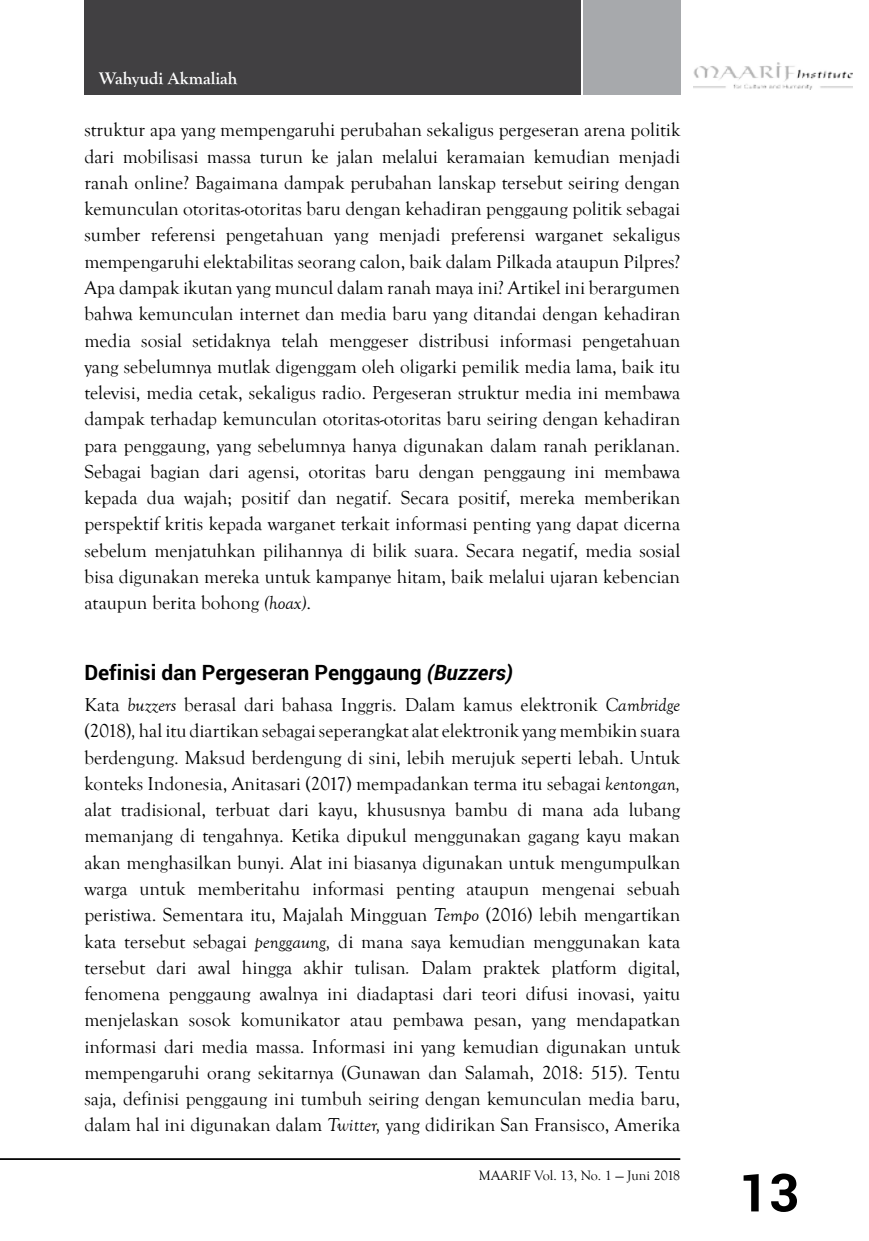
<style>
.page{position:relative;width:869px;height:1241px;background:#fff}
.page>*{position:absolute;margin:0;border:0;box-sizing:border-box;transform-origin:0 0}
.t1{font:700 52.5px "Roboto";color:#000}
.t2{font:700 21px "Roboto";color:#000}
.t3{font:19.25px/26.2px "Goudy Old Style T";color:#000;text-align:justify}
.t4{font:700 17.5px "Goudy Old Style T";color:#fff}
.t5{font:14px "Goudy Old Style T";color:#000}
.s1{font-style:italic}
</style>
<div class="page">
<div style="left:582px;top:0;width:98px;height:94px;background:#a7a9ac"></div>
<hr style="left:0;top:1157px;width:680px;height:2px;background:#000">
<div style="left:84px;top:0;width:496px;height:94px;background:#414042"></div>
<img style="left:693px;top:63px;width:159px;height:26px">
<p class="t4" style="left:99px;top:69px;width:139px">Wahyudi Akmaliah</p>
<p class="t3" style="left:84px;top:117px;width:597px">struktur apa yang mempengaruhi perubahan sekaligus pergeseran arena politik dari mobilisasi massa turun ke jalan melalui keramaian kemudian menjadi ranah online? Bagaimana dampak perubahan lanskap tersebut seiring dengan kemunculan otoritas-otoritas baru dengan kehadiran penggaung politik sebagai sumber referensi pengetahuan yang menjadi preferensi warganet sekaligus mempengaruhi elektabilitas seorang calon, baik dalam Pilkada ataupun Pilpres?<br>Apa dampak ikutan yang muncul dalam ranah maya ini? Artikel ini berargumen bahwa kemunculan internet dan media baru yang ditandai dengan kehadiran media sosial setidaknya telah menggeser distribusi informasi pengetahuan yang sebelumnya mutlak digenggam oleh oligarki pemilik media lama, baik itu televisi, media cetak, sekaligus radio. Pergeseran struktur media ini membawa dampak terhadap kemunculan otoritas-otoritas baru seiring dengan kehadiran para penggaung, yang sebelumnya hanya digunakan dalam ranah periklanan.<br>Sebagai bagian dari agensi, otoritas baru dengan penggaung ini membawa kepada dua wajah; positif dan negatif. Secara positif, mereka memberikan perspektif kritis kepada warganet terkait informasi penting yang dapat dicerna sebelum menjatuhkan pilihannya di bilik suara. Secara negatif, media sosial bisa digunakan mereka untuk kampanye hitam, baik melalui ujaran kebencian ataupun berita bohong <span class="s1">(hoax)</span>.</p>
<p class="t2" style="left:84px;top:657px;width:430px">Definisi dan Pergeseran Penggaung <span class="s1">(Buzzers)</span></p>
<p class="t3" style="left:84px;top:692px;width:597px">Kata <span class="s1">buzzers</span> berasal dari bahasa Inggris. Dalam kamus elektronik <span class="s1">Cambridge </span>(2018)<span class="s1">,</span> hal itu diartikan sebagai seperangkat alat elektronik yang membikin suara berdengung. Maksud berdengung di sini, lebih merujuk seperti lebah. Untuk konteks Indonesia, Anitasari (2017) mempadankan terma itu sebagai <span class="s1">kentongan, </span>alat tradisional, terbuat dari kayu, khususnya bambu di mana ada lubang memanjang di tengahnya. Ketika dipukul menggunakan gagang kayu makan akan menghasilkan bunyi. Alat ini biasanya digunakan untuk mengumpulkan warga untuk memberitahu informasi penting ataupun mengenai sebuah peristiwa. Sementara itu, Majalah Mingguan <span class="s1">Tempo</span> (2016) lebih mengartikan kata tersebut sebagai <span class="s1">penggaung,</span> di mana saya kemudian menggunakan kata tersebut dari awal hingga akhir tulisan<span class="s1">.</span> Dalam praktek platform digital, fenomena penggaung awalnya ini diadaptasi dari teori difusi inovasi, yaitu menjelaskan sosok komunikator atau pembawa pesan, yang mendapatkan informasi dari media massa. Informasi ini yang kemudian digunakan untuk mempengaruhi orang sekitarnya (Gunawan dan Salamah, 2018: 515). Tentu saja, definisi penggaung ini tumbuh seiring dengan kemunculan media baru, dalam hal ini digunakan dalam <span class="s1">Twitter,</span> yang didirikan San Fransisco, Amerika</p>
<p class="t5" style="left:478px;top:1167px;width:203px">MAARIF Vol. 13, No. 1 — Juni 2018</p>
<h1 class="t1" style="left:738px;top:1155px;width:62px">13</h1>
</div>
